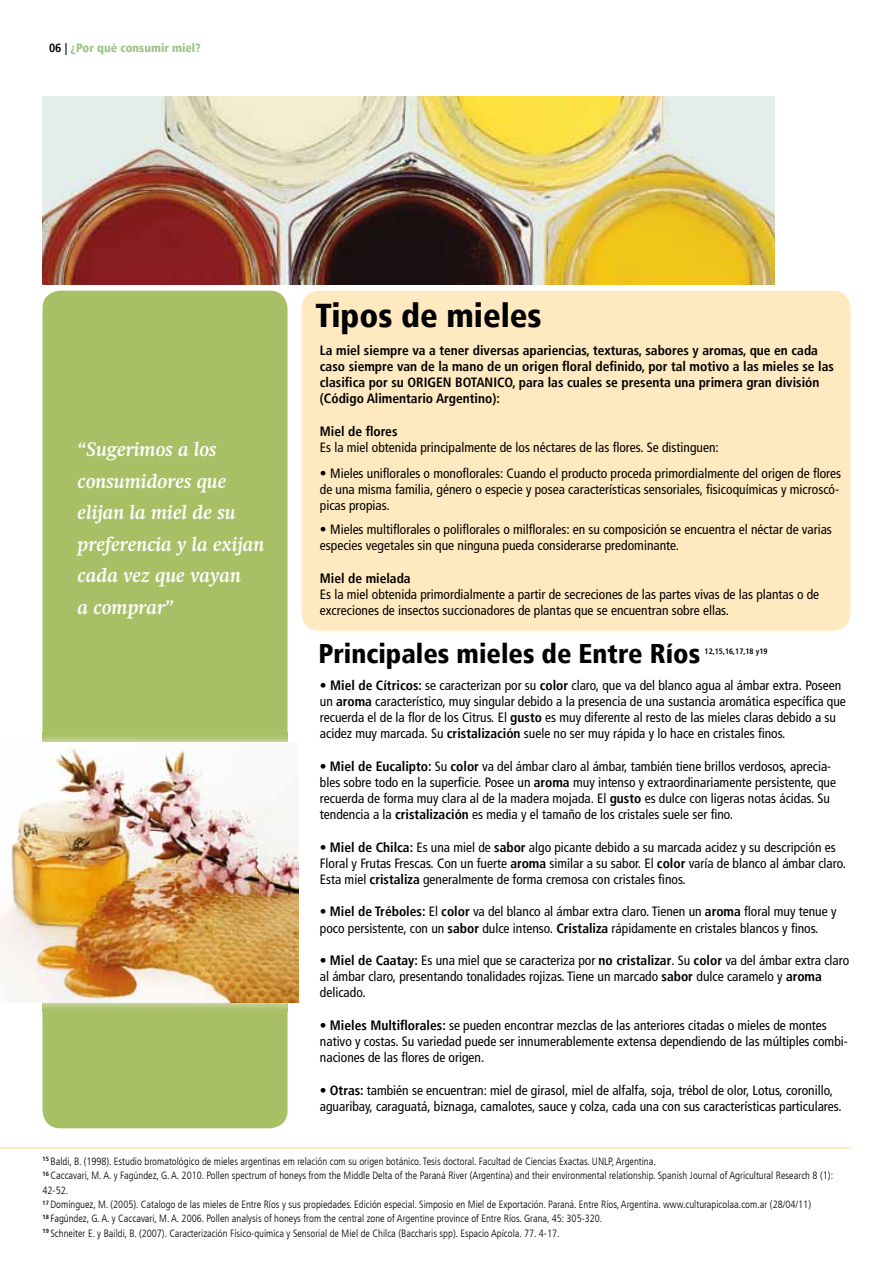
<style>
.page{position:relative;width:893px;height:1263px;background:#fff}
.page>*{position:absolute;margin:0;border:0;box-sizing:border-box;transform-origin:0 0}
.t1{font:900 condensed 33px "Frutiger LT";color:#000}
.t2{font:900 condensed 27px "Frutiger LT";color:#000}
.t3{font:italic 700 19.5px/31.5px "Swift";color:#fff}
.t4{font:condensed 13.5px/16.2px "Frutiger LT";color:#000}
.t5{font:700 condensed 13.5px/16.2px "Frutiger LT";color:#000}
.t6{font:900 condensed 12px "Frutiger LT";color:#9bc185}
.t7{font:300 condensed 10.5px/14.4px "Frutiger LT";color:#000}
.t8{font:700 condensed 7.8px "Frutiger LT";color:#000}
.s1{font-weight:700;color:#000}
.s2{font-weight:700}
</style>
<div class="page">
<div style="left:301px;top:291px;width:549px;height:340px;background:#ffe9c0;border-radius:18px"></div>
<div style="left:43px;top:291px;width:245px;height:837px;background:#a7c066;border-radius:18px"></div>
<img style="left:43px;top:96px;width:731px;height:189px">
<img style="left:43px;top:737px;width:245px;height:272px">
<img style="left:0;top:742px;width:299px;height:260px">
<hr style="left:0;top:1147px;width:850px;height:2px;background:#ffe9c0">
<p class="t6" style="left:49px;top:40px;width:153px"><span class="s1">06 |</span> ¿Por qué consumir miel?</p>
<h3 class="t3" style="left:78px;top:434px;width:188px">“Sugerimos a los consumidores que elijan la miel de su preferencia y la exijan cada vez que vayan<br>a comprar”</h3>
<h1 class="t1" style="left:315px;top:295px;width:228px">Tipos de mieles</h1>
<p class="t5" style="left:320px;top:342px;width:516px">La miel siempre va a tener diversas apariencias, texturas, sabores y aromas, que en cada caso siempre van de la mano de un origen floral definido, por tal motivo a las mieles se las clasifica por su ORIGEN BOTANICO, para las cuales se presenta una primera gran división (Código Alimentario Argentino):</p>
<p class="t5" style="left:320px;top:423px;width:79px">Miel de flores</p>
<p class="t4" style="left:320px;top:439px;width:400px">Es la miel obtenida principalmente de los néctares de las flores. Se distinguen:</p>
<p class="t4" style="left:320px;top:465px;width:523px"><span class="s2">•</span> Mieles uniflorales o monoflorales: Cuando el producto proceda primordialmente del origen de flores de una misma familia, género o especie y posea características sensoriales, fisicoquímicas y microscó&shy;picas propias.</p>
<p class="t4" style="left:320px;top:521px;width:514px"><span class="s2">•</span> Mieles multiflorales o poliflorales o milflorales: en su composición se encuentra el néctar de varias especies vegetales sin que ninguna pueda considerarse predominante.</p>
<p class="t5" style="left:320px;top:570px;width:92px">Miel de mielada</p>
<p class="t4" style="left:320px;top:586px;width:501px">Es la miel obtenida primordialmente a partir de secreciones de las partes vivas de las plantas o de excreciones de insectos succionadores de plantas que se encuentran sobre ellas.</p>
<h2 class="t2" style="left:318px;top:638px;width:383px">Principales mieles de Entre Ríos</h2>
<p class="t8" style="left:705px;top:646px;width:64px">12,15,16,17,18 y19</p>
<p class="t4" style="left:320px;top:677px;width:527px">• <span class="s2">Miel de Cítricos:</span> se caracterizan por su <span class="s2">color</span> claro, que va del blanco agua al ámbar extra. Poseen un <span class="s2">aroma</span> característico, muy singular debido a la presencia de una sustancia aromática específica que recuerda el de la flor de los Citrus. El <span class="s2">gusto</span> es muy diferente al resto de las mieles claras debido a su acidez muy marcada. Su <span class="s2">cristalización</span> suele no ser muy rápida y lo hace en cristales finos.</p>
<p class="t4" style="left:320px;top:758px;width:518px">• <span class="s2">Miel de Eucalipto:</span> Su <span class="s2">color</span> va del ámbar claro al ámbar, también tiene brillos verdosos, aprecia&shy;bles sobre todo en la superficie. Posee un <span class="s2">aroma</span> muy intenso y extraordinariamente persistente, que recuerda de forma muy clara al de la madera mojada. El <span class="s2">gusto</span> es dulce con ligeras notas ácidas. Su tendencia a la <span class="s2">cristalización</span> es media y el tamaño de los cristales suele ser fino.</p>
<p class="t4" style="left:320px;top:839px;width:528px">• <span class="s2">Miel de Chilca:</span> Es una miel de <span class="s2">sabor</span> algo picante debido a su marcada acidez y su descripción es<br>Floral y Frutas Frescas. Con un fuerte <span class="s2">aroma</span> similar a su sabor. El <span class="s2">color</span> varía de blanco al ámbar claro.<br>Esta miel <span class="s2">cristaliza</span> generalmente de forma cremosa con cristales finos.</p>
<p class="t4" style="left:320px;top:904px;width:518px">• <span class="s2">Miel de Tréboles:</span> El <span class="s2">color</span> va del blanco al ámbar extra claro. Tienen un <span class="s2">aroma</span> floral muy tenue y poco persistente, con un <span class="s2">sabor</span> dulce intenso. <span class="s2">Cristaliza</span> rápidamente en cristales blancos y finos.</p>
<p class="t4" style="left:320px;top:952px;width:531px">• <span class="s2">Miel de Caatay:</span> Es una miel que se caracteriza por <span class="s2">no cristalizar</span>. Su <span class="s2">color</span> va del ámbar extra claro al ámbar claro, presentando tonalidades rojizas. Tiene un marcado <span class="s2">sabor</span> dulce caramelo y <span class="s2">aroma </span>delicado.</p>
<p class="t4" style="left:320px;top:1017px;width:529px">• <span class="s2">Mieles Multiflorales:</span> se pueden encontrar mezclas de las anteriores citadas o mieles de montes nativo y costas. Su variedad puede ser innumerablemente extensa dependiendo de las múltiples combi&shy;naciones de las flores de origen.</p>
<p class="t4" style="left:320px;top:1082px;width:523px">• <span class="s2">Otras:</span> también se encuentran: miel de girasol, miel de alfalfa, soja, trébol de olor, Lotus, coronillo, aguaribay, caraguatá, biznaga, camalotes, sauce y colza, cada una con sus características particulares.</p>
<p class="t7" style="left:43px;top:1154px;width:792px"><sup>15</sup> Baldi, B. (1998). Estudio bromatológico de mieles argentinas em relación com su origen botánico. Tesis doctoral. Facultad de Ciencias Exactas. UNLP, Argentina.<br><sup>16</sup> Caccavari, M. A. y Fagúndez, G. A. 2010. Pollen spectrum of honeys from the Middle Delta of the Paraná River (Argentina) and their environmental relationship. Spanish Journal of Agricultural Research 8 (1):<br>42-52.<br><sup>17</sup> Domínguez, M. (2005). Catalogo de las mieles de Entre Ríos y sus propiedades. Edición especial. Simposio en Miel de Exportación. Paraná. Entre Ríos, Argentina. www.culturapicolaa.com.ar (28/04/11)<br><sup>18</sup> Fagúndez, G. A. y Caccavari, M. A. 2006. Pollen analysis of honeys from the central zone of Argentine province of Entre Ríos. Grana, 45: 305-320.<br><sup>19</sup> Schneiter E. y Baildi, B. (2007). Caracterización Físico-química y Sensorial de Miel de Chilca (Baccharis spp). Espacio Apícola. 77. 4-17.</p>
</div>
